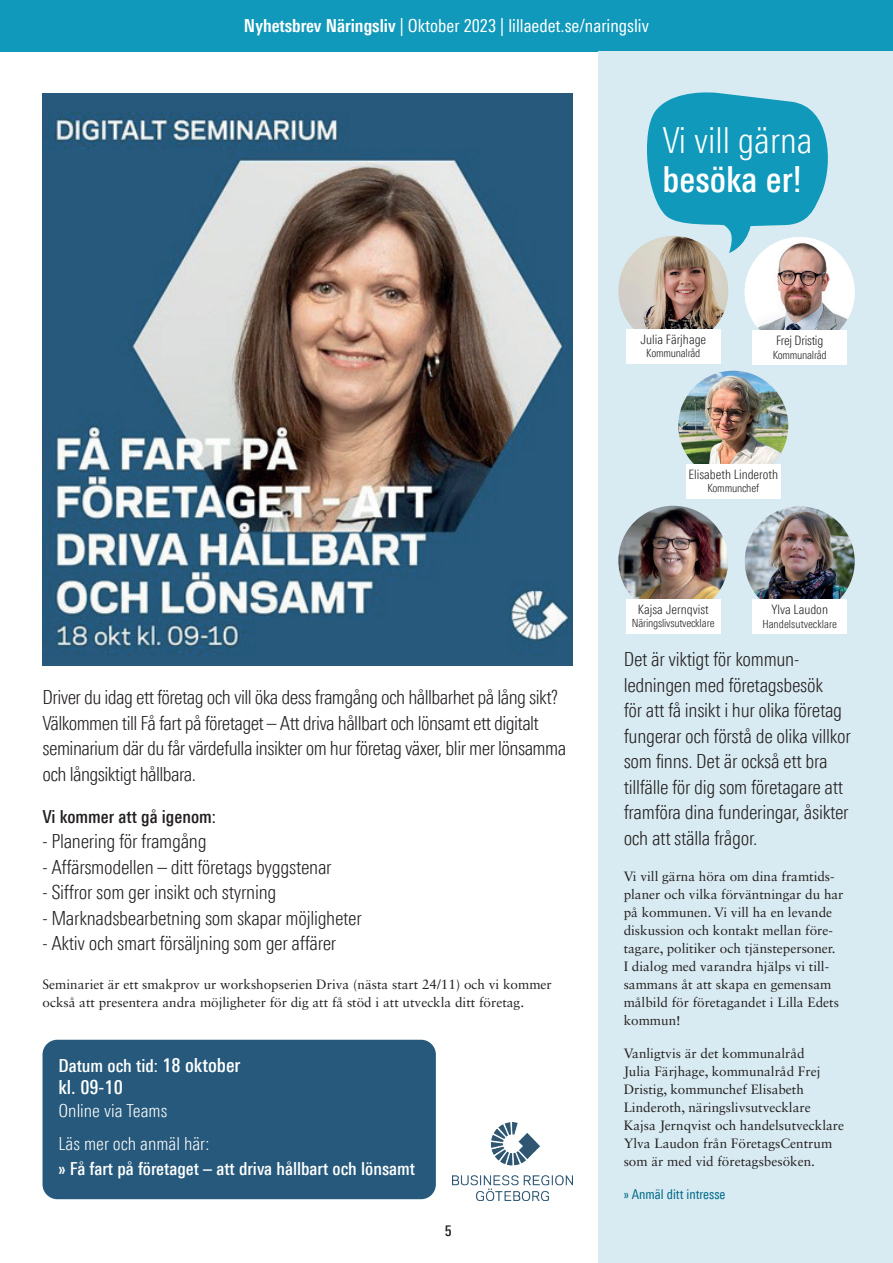
<style>
.page{position:relative;width:893px;height:1263px;background:#fff}
.page>*{position:absolute;margin:0;border:0;box-sizing:border-box;transform-origin:0 0}
.t1{font:300 36px "Linotype Univers 320 Cn";color:#fff}
.t2{font:500 36px "Linotype Univers 520 Cn";color:#fff}
.t3{font:300 19.5px/25.5px "Linotype Univers 320 Cn";letter-spacing:-.015em;color:#231f20}
.t4{font:500 19.5px "Linotype Univers 520 Cn";color:#fff}
.t5{font:500 18px "Linotype Univers 520 Cn";color:#fff}
.t6{font:18px "Linotype Univers 420 Cn";color:#fff}
.t7{font:300 18px/33px "Linotype Univers 320 Cn";color:#fff}
.t8{font:500 18px "Linotype Univers 520 Cn";color:#231f20}
.t9{font:500 15px "Linotype Univers 520 Cn";color:#231f20}
.t10{font:13.5px/18px "Sabon LT Std";color:#231f20}
.t11{font:13.5px "Linotype Univers 420 Cn";color:#006887}
.t12{font:300 13.05px "Linotype Univers 320 Cn";color:#231f20}
.t13{font:300 13.05px "Linotype Univers 320 Cn";letter-spacing:-.02em;color:#231f20}
.t14{font:300 11.25px "Linotype Univers 320 Cn";letter-spacing:-.02em;color:#231f20}
.t15{font:300 11.25px "Linotype Univers 320 Cn";color:#231f20}
.s1{font-family:"Linotype Univers 620 Cn";font-weight:700}
.s2{font-size:19.5px}
</style>
<div class="page">
<div style="left:0;top:0;width:893px;height:51px;background:#1099ba"></div>
<div style="left:598px;top:51px;width:295px;height:1212px;background:#d9ebf2"></div>
<img style="left:618px;top:236px;width:110px;height:110px;border-radius:55px">
<div style="left:626px;top:329px;width:95px;height:34px;background:#fff"></div>
<img style="left:745px;top:506px;width:110px;height:110px;border-radius:55px">
<div style="left:752px;top:600px;width:95px;height:34px;background:#fff"></div>
<img style="left:618px;top:506px;width:110px;height:110px;border-radius:55px">
<div style="left:626px;top:599px;width:95px;height:34px;background:#fff"></div>
<img style="left:745px;top:237px;width:110px;height:110px;border-radius:55px">
<div style="left:752px;top:331px;width:95px;height:34px;background:#fff"></div>
<svg style="left:640px;top:92px;width:193px;height:161px"></svg>
<img style="left:678px;top:371px;width:110px;height:110px;border-radius:55px">
<div style="left:686px;top:464px;width:94px;height:34px;background:#fff"></div>
<img style="left:43px;top:94px;width:530px;height:571px">
<div style="left:43px;top:1040px;width:393px;height:159px;background:#26597b;border-radius:15px"></div>
<img style="left:452px;top:1123px;width:121px;height:77px">
<p class="t6" style="left:244px;top:15px;width:407px"><span class="s1">Nyhetsbrev Näringsliv</span> | Oktober 2023 | lillaedet.se/naringsliv</p>
<h1 class="t1" style="left:663px;top:119px;width:151px">Vi vill gärna</h1>
<h1 class="t2" style="left:663px;top:158px;width:141px">besöka er!</h1>
<p class="t12" style="left:640px;top:332px;width:67px">Julia Färjhage</p>
<p class="t14" style="left:646px;top:347px;width:56px">Kommunalråd</p>
<p class="t13" style="left:776px;top:333px;width:49px">Frej Dristig</p>
<p class="t14" style="left:773px;top:348px;width:56px">Kommunalråd</p>
<p class="t12" style="left:688px;top:467px;width:91px">Elisabeth Linderoth</p>
<p class="t14" style="left:707px;top:482px;width:53px">Kommunchef</p>
<p class="t3" style="left:43px;top:685px;width:525px">Driver du idag ett företag och vill öka dess framgång och hållbarhet på lång sikt?<br>Välkommen till Få fart på företaget – Att driva hållbart och lönsamt ett digitalt seminarium där du får värdefulla insikter om hur företag växer, blir mer lönsamma och långsiktigt hållbara.</p>
<p class="t8" style="left:43px;top:806px;width:175px">Vi kommer att gå igenom:</p>
<p class="t3" style="left:43px;top:829px;width:166px">- Planering för framgång</p>
<p class="t3" style="left:43px;top:854px;width:291px">- Affärsmodellen – ditt företags byggstenar</p>
<p class="t3" style="left:43px;top:880px;width:235px">- Siffror som ger insikt och styrning</p>
<p class="t3" style="left:43px;top:905px;width:321px">- Marknadsbearbetning som skapar möjligheter</p>
<p class="t3" style="left:43px;top:931px;width:295px">- Aktiv och smart försäljning som ger affärer</p>
<p class="t10" style="left:43px;top:976px;width:511px">Seminariet är ett smakprov ur workshopserien Driva (nästa start 24/11) och vi kommer också att presentera andra möjligheter för dig att få stöd i att utveckla ditt företag.</p>
<p class="t5" style="left:58px;top:1055px;width:184px">Datum och tid: <span class="s2">18 oktober</span></p>
<p class="t4" style="left:58px;top:1076px;width:66px">kl. 09-10</p>
<p class="t7" style="left:58px;top:1094px;width:152px">Online via Teams<br>Läs mer och anmäl här:</p>
<p class="t5" style="left:58px;top:1158px;width:358px">» Få fart på företaget – att driva hållbart och lönsamt</p>
<p class="t9" style="left:445px;top:1221px;width:9px">5</p>
<p class="t12" style="left:638px;top:602px;width:72px">Kajsa Jernqvist</p>
<p class="t14" style="left:632px;top:617px;width:84px">Näringslivsutvecklare</p>
<p class="t12" style="left:771px;top:602px;width:58px">Ylva Laudon</p>
<p class="t15" style="left:762px;top:617px;width:76px">Handelsutvecklare</p>
<p class="t3" style="left:624px;top:646px;width:229px">Det är viktigt för kommun&shy;ledningen med företagsbesök<br>för att få insikt i hur olika företag fungerar och förstå de olika villkor som finns. Det är också ett bra tillfälle för dig som företagare att framföra dina funderingar, åsikter och att ställa frågor.</p>
<p class="t10" style="left:624px;top:867px;width:221px">Vi vill gärna höra om dina framtids&shy;planer och vilka förväntningar du har på kommunen. Vi vill ha en levande diskussion och kontakt mellan före&shy;tagare, politiker och tjänstepersoner.<br>I dialog med varandra hjälps vi till&shy;sammans åt att skapa en gemensam målbild för företagandet i Lilla Edets kommun!</p>
<p class="t10" style="left:624px;top:1044px;width:222px">Vanligtvis är det kommunalråd<br>Julia Färjhage, kommunalråd Frej Dristig, kommunchef Elisabeth Linderoth, näringslivsutvecklare Kajsa Jernqvist och handelsutvecklare Ylva Laudon från FöretagsCentrum som är med vid företagsbesöken.</p>
<p class="t11" style="left:624px;top:1186px;width:103px">» Anmäl ditt intresse</p>
</div>
